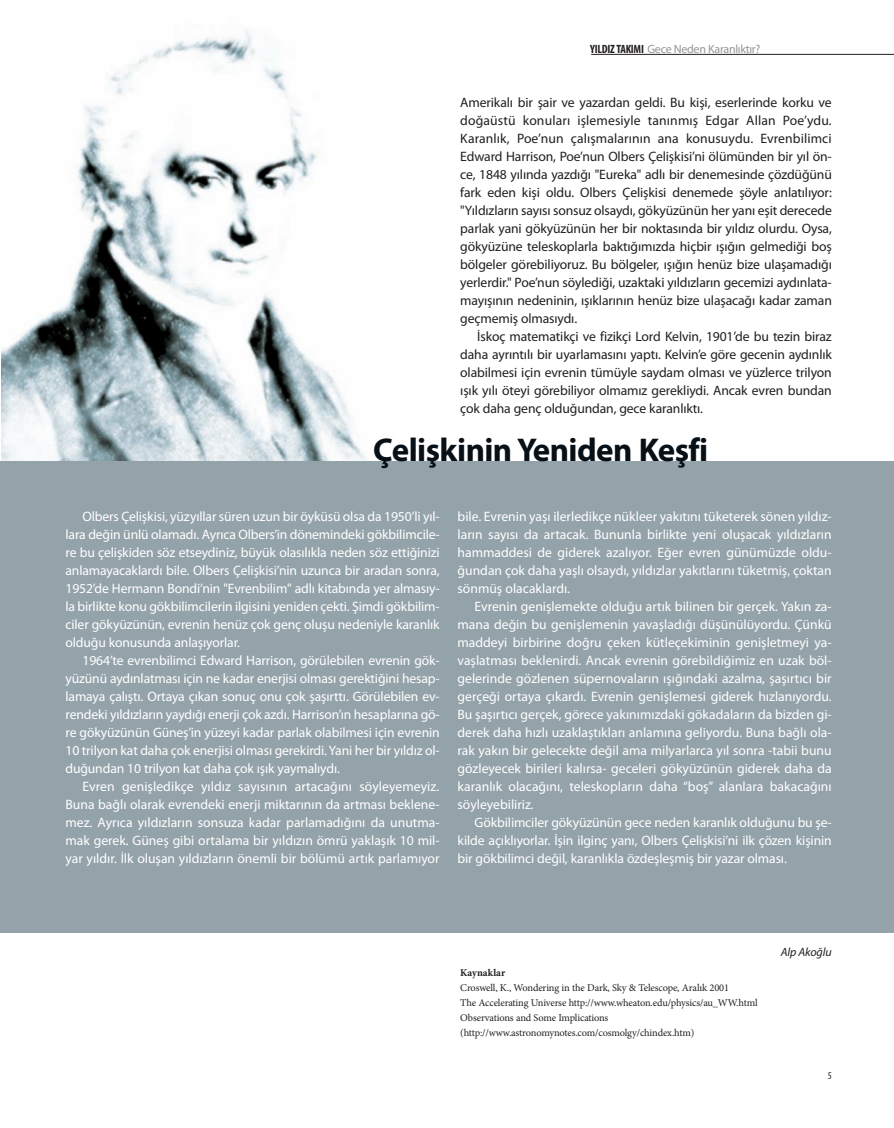
<style>
.page{position:relative;width:894px;height:1128px;background:#fff}
.page>*{position:absolute;margin:0;border:0;box-sizing:border-box;transform-origin:0 0}
.t1{font:700 33px "Myriad Pro";letter-spacing:-.015em;color:#071017}
.t2{font:13.65px/18px "Myriad Pro";letter-spacing:-.005em;color:#fff;text-align:justify}
.t3{font:13.65px/18px "Myriad Pro";letter-spacing:-.01em;color:#231f20;text-align:justify}
.t4{font:12px "Myriad Pro";letter-spacing:-.025em;color:#939598}
.t5{font:italic 12px "Myriad Pro";letter-spacing:-.01em;color:#231f20}
.t6{font:10.35px/15px "Minion Pro";letter-spacing:-.015em;color:#231f20}
.t7{font:700 10.35px "Minion Pro";color:#231f20}
.t8{font:condensed 10.35px "Myriad Pro";color:#231f20}
.s1{font-weight:700;font-stretch:condensed;color:#231f20}
</style>
<div class="page">
<img style="left:2px;top:30px;width:363px;height:431px">
<hr style="left:591px;top:54px;width:302px;height:1px;background:#231f20">
<div style="left:0;top:461px;width:893px;height:471px;background:#94a2aa"></div>
<p class="t4" style="left:590px;top:44px;width:171px"><span class="s1">YILDIZ TAKIMI</span> Gece Neden Karanlıktır?</p>
<p class="t3" style="left:460px;top:94px;width:373px">Amerikalı bir şair ve yazardan geldi. Bu kişi, eserlerinde korku ve doğaüstü konuları işlemesiyle tanınmış Edgar Allan Poe’ydu.<br>Karanlık, Poe’nun çalışmalarının ana konusuydu. Evrenbilimci Edward Harrison, Poe’nun Olbers Çelişkisi’ni ölümünden bir yıl ön&shy;ce, 1848 yılında yazdığı "Eureka" adlı bir denemesinde çözdüğünü fark eden kişi oldu. Olbers Çelişkisi denemede şöyle anlatılıyor: "Yıldızların sayısı sonsuz olsaydı, gökyüzünün her yanı eşit derecede parlak yani gökyüzünün her bir noktasında bir yıldız olurdu. Oysa, gökyüzüne teleskoplarla baktığımızda hiçbir ışığın gelmediği boş bölgeler görebiliyoruz. Bu bölgeler, ışığın henüz bize ulaşamadığı yerlerdir." Poe’nun söylediği, uzaktaki yıldızların gecemizi aydınlata&shy;mayışının nedeninin, ışıklarının henüz bize ulaşacağı kadar zaman geçmemiş olmasıydı.</p>
<p class="t3" style="left:460px;top:328px;width:373px;text-indent:17px">İskoç matematikçi ve fizikçi Lord Kelvin, 1901’de bu tezin biraz daha ayrıntılı bir uyarlamasını yaptı. Kelvin’e göre gecenin aydınlık olabilmesi için evrenin tümüyle saydam olması ve yüzlerce trilyon ışık yılı öteyi görebiliyor olmamız gerekliydi. Ancak evren bundan çok daha genç olduğundan, gece karanlıktı.</p>
<h1 class="t1" style="left:373px;top:437px;width:336px">Çelişkinin Yeniden Keşfi</h1>
<p class="t2" style="left:65px;top:508px;width:375px;text-indent:17px">Olbers Çelişkisi, yüzyıllar süren uzun bir öyküsü olsa da 1950’li yıl&shy;lara değin ünlü olamadı. Ayrıca Olbers’in dönemindeki gökbilimcile&shy;re bu çelişkiden söz etseydiniz, büyük olasılıkla neden söz ettiğinizi anlamayacaklardı bile. Olbers Çelişkisi’nin uzunca bir aradan sonra, 1952’de Hermann Bondi’nin "Evrenbilim" adlı kitabında yer almasıy&shy;la birlikte konu gökbilimcilerin ilgisini yeniden çekti. Şimdi gökbilim&shy;ciler gökyüzünün, evrenin henüz çok genç oluşu nedeniyle karanlık olduğu konusunda anlaşıyorlar.</p>
<p class="t2" style="left:65px;top:652px;width:375px;text-indent:17px">1964’te evrenbilimci Edward Harrison, görülebilen evrenin gök&shy;yüzünü aydınlatması için ne kadar enerjisi olması gerektiğini hesap&shy;lamaya çalıştı. Ortaya çıkan sonuç onu çok şaşırttı. Görülebilen ev&shy;rendeki yıldızların yaydığı enerji çok azdı. Harrison’ın hesaplarına gö&shy;re gökyüzünün Güneş’in yüzeyi kadar parlak olabilmesi için evrenin 10 trilyon kat daha çok enerjisi olması gerekirdi. Yani her bir yıldız ol&shy;duğundan 10 trilyon kat daha çok ışık yaymalıydı.</p>
<p class="t2" style="left:65px;top:778px;width:375px;text-indent:17px">Evren genişledikçe yıldız sayısının artacağını söyleyemeyiz.<br>Buna bağlı olarak evrendeki enerji miktarının da artması beklene&shy;mez. Ayrıca yıldızların sonsuza kadar parlamadığını da unutma&shy;mak gerek. Güneş gibi ortalama bir yıldızın ömrü yaklaşık 10 mil&shy;yar yıldır. İlk oluşan yıldızların önemli bir bölümü artık parlamıyor</p>
<p class="t2" style="left:457px;top:508px;width:375px">bile. Evrenin yaşı ilerledikçe nükleer yakıtını tüketerek sönen yıldız&shy;ların sayısı da artacak. Bununla birlikte yeni oluşacak yıldızların hammaddesi de giderek azalıyor. Eğer evren günümüzde oldu&shy;ğundan çok daha yaşlı olsaydı, yıldızlar yakıtlarını tüketmiş, çoktan sönmüş olacaklardı.</p>
<p class="t2" style="left:457px;top:598px;width:375px;text-indent:17px">Evrenin genişlemekte olduğu artık bilinen bir gerçek. Yakın za&shy;mana değin bu genişlemenin yavaşladığı düşünülüyordu. Çünkü maddeyi birbirine doğru çeken kütleçekiminin genişletmeyi ya&shy;vaşlatması beklenirdi. Ancak evrenin görebildiğimiz en uzak böl&shy;gelerinde gözlenen süpernovaların ışığındaki azalma, şaşırtıcı bir gerçeği ortaya çıkardı. Evrenin genişlemesi giderek hızlanıyordu.<br>Bu şaşırtıcı gerçek, görece yakınımızdaki gökadaların da bizden gi&shy;derek daha hızlı uzaklaştıkları anlamına geliyordu. Buna bağlı ola&shy;rak yakın bir gelecekte değil ama milyarlarca yıl sonra -tabii bunu gözleyecek birileri kalırsa- geceleri gökyüzünün giderek daha da karanlık olacağını, teleskopların daha “boş” alanlara bakacağını söyleyebiliriz.</p>
<p class="t2" style="left:457px;top:814px;width:375px;text-indent:17px">Gökbilimciler gökyüzünün gece neden karanlık olduğunu bu şe&shy;kilde açıklıyorlar. İşin ilginç yanı, Olbers Çelişkisi’ni ilk çözen kişinin bir gökbilimci değil, karanlıkla özdeşleşmiş bir yazar olması.</p>
<p class="t7" style="left:460px;top:969px;width:46px">Kaynaklar</p>
<p class="t6" style="left:460px;top:981px;width:299px">Croswell, K., Wondering in the Dark, Sky &amp; Telescope, Aralık 2001<br>The Accelerating Universe http://www.wheaton.edu/physics/au_WW.html Observations and Some Implications (http://www.astronomynotes.com/cosmolgy/chindex.htm)</p>
<p class="t5" style="left:780px;top:947px;width:52px">Alp Akoğlu</p>
<p class="t8" style="left:827px;top:1072px;width:5px">5</p>
</div>
